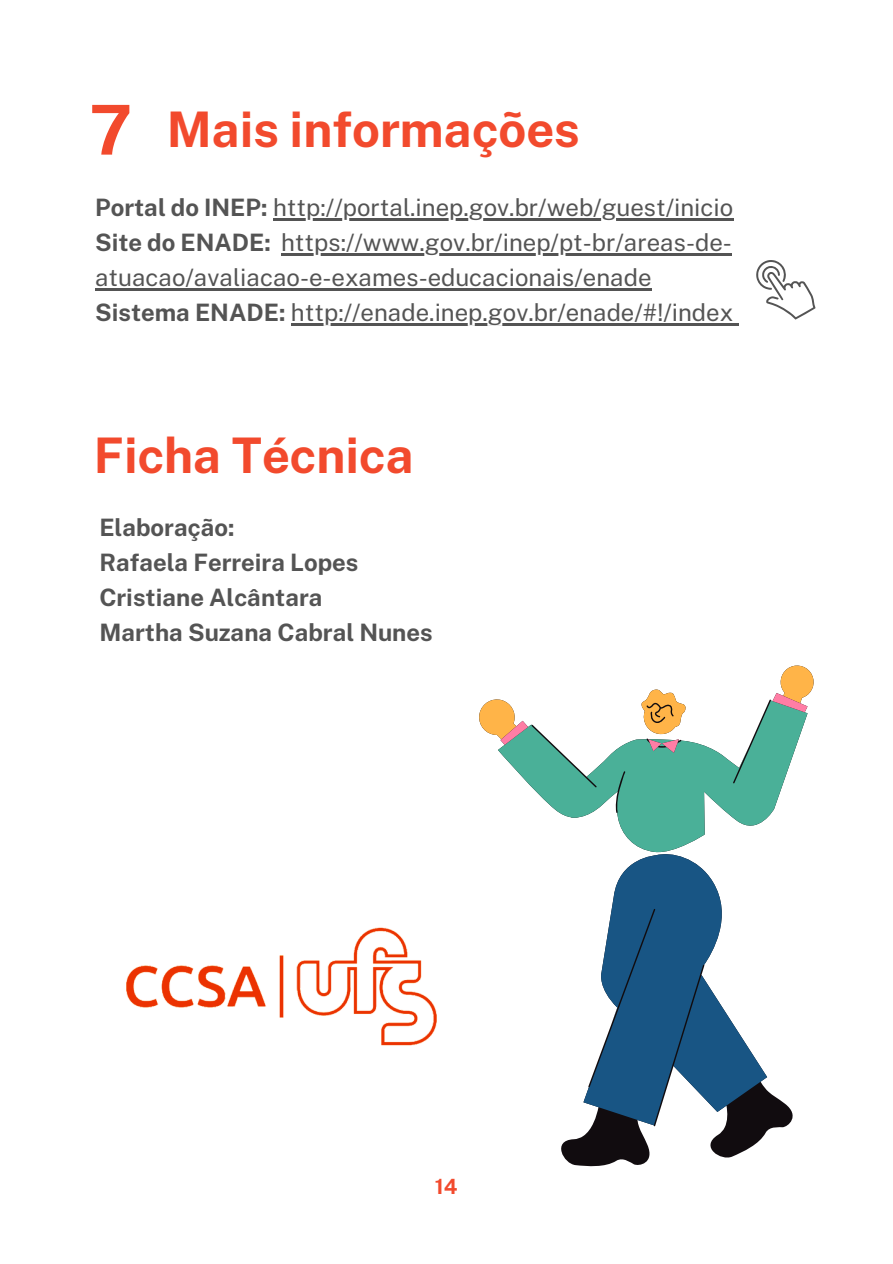
<style>
.page{position:relative;width:893px;height:1264px;background:#fff}
.page>*{position:absolute;margin:0;border:0;box-sizing:border-box;transform-origin:0 0}
.t1{font:700 49.05px "Public Sans";color:#f24a2d}
.t2{font:24px/34.8px "Public Sans";color:#545454}
.t3{font:700 24px/34.8px "Public Sans";color:#545454}
.t4{font:700 21px "Public Sans";color:#f24a2d}
.s1{font-size:68.7px}
.s2{font-weight:700}
</style>
<div class="page">
<hr style="left:273px;top:218px;width:460px;height:2px;background:#545454">
<hr style="left:281px;top:253px;width:451px;height:2px;background:#545454">
<hr style="left:95px;top:288px;width:556px;height:2px;background:#545454">
<hr style="left:291px;top:323px;width:442px;height:2px;background:#545454">
<img style="left:126px;top:927px;width:311px;height:119px">
<svg style="left:561px;top:1077px;width:232px;height:90px"></svg>
<svg style="left:583px;top:854px;width:184px;height:271px;fill:#185584"></svg>
<svg style="left:499px;top:752px;width:295px;height:101px;fill:#4ab098"></svg>
<svg style="left:479px;top:665px;width:335px;height:87px"></svg>
<svg style="left:756px;top:260px;width:59px;height:59px"></svg>
<h1 class="t1" style="left:89px;top:101px;width:492px"><span class="s1">7</span> Mais informações</h1>
<p class="t2" style="left:95px;top:190px;width:639px"><span class="s2">Portal do INEP:</span> http://portal.inep.gov.br/web/guest/inicio <span class="s2">Site do ENADE:</span> https://www.gov.br/inep/pt-br/areas-de&shy;atuacao/avaliacao-e-exames-educacionais/enade <span class="s2">Sistema ENADE:</span> http://enade.inep.gov.br/enade/#!/index</p>
<h1 class="t1" style="left:94px;top:426px;width:321px">Ficha Técnica</h1>
<p class="t3" style="left:99px;top:510px;width:335px">Elaboração:<br>Rafaela Ferreira Lopes<br>Cristiane Alcântara<br>Martha Suzana Cabral Nunes</p>
<p class="t4" style="left:435px;top:1173px;width:24px">14</p>
</div>
